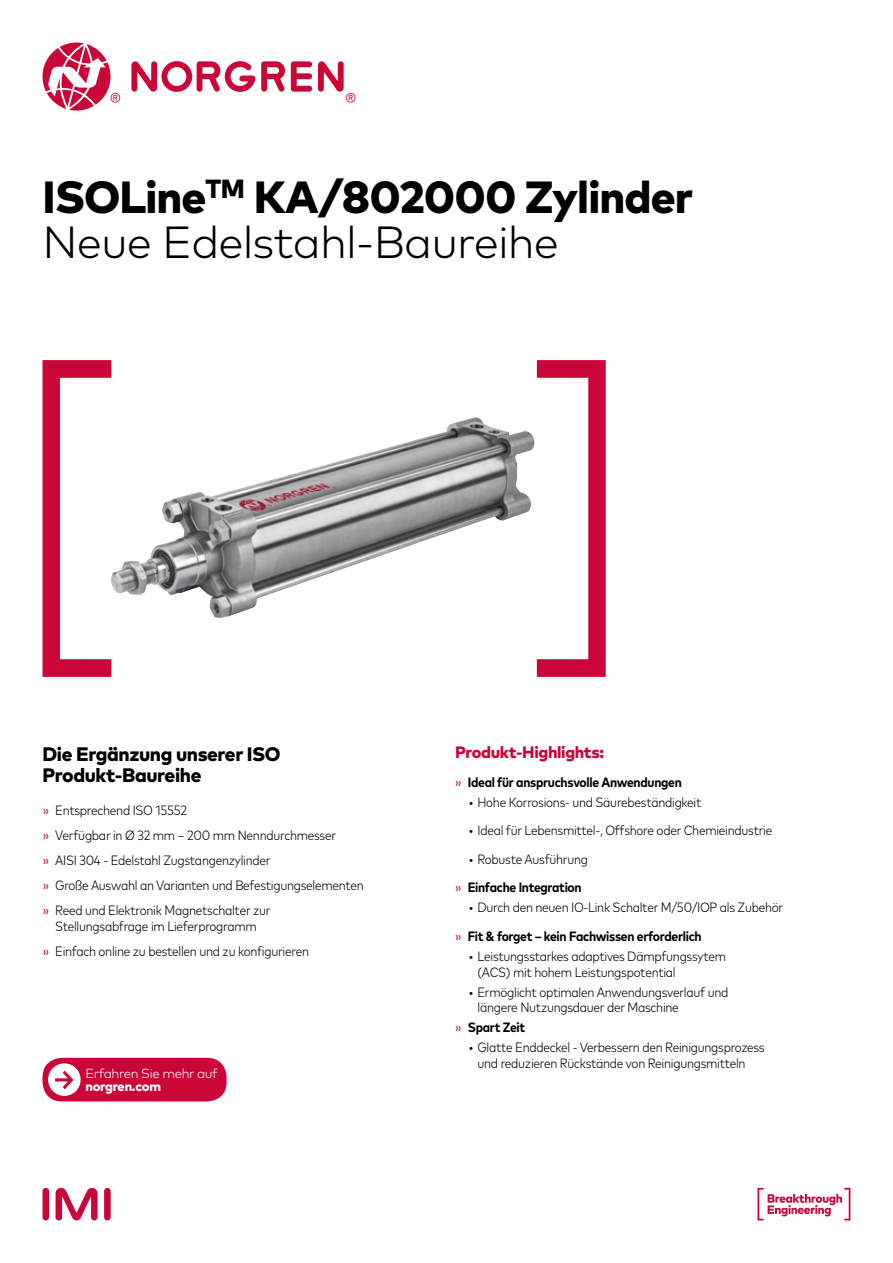
<style>
.page{position:relative;width:893px;height:1263px;background:#fff}
.page>*{position:absolute;margin:0;border:0;box-sizing:border-box;transform-origin:0 0}
.t1{font:800 45px/45px "Mark Pro";letter-spacing:-.02em;color:#000}
.t2{font:800 19.5px/21px "Mark Pro";letter-spacing:-.02em;color:#000}
.t3{font:800 16.5px "Mark Pro";letter-spacing:-.02em;color:#ca0538}
.t4{font:300 condensed 13.5px/25px "Mark Pro";letter-spacing:-.02em;color:#000}
.t5{font:700 condensed 13.5px/28.5px "Mark Pro";letter-spacing:-.02em;color:#000}
.t6{font:300 13.2px "Mark Pro";letter-spacing:-.03em;color:#fff}
.t7{font:800 13.2px "Mark Pro";letter-spacing:-.02em;color:#fff}
.s1{font-weight:300}
.s2{font-weight:400;font-stretch:normal;color:#ca0538}
.s3{font-weight:400}
.s4{font-weight:700}
</style>
<div class="page">
<svg style="left:43px;top:360px;width:68px;height:317px"></svg>
<svg style="left:537px;top:360px;width:69px;height:317px"></svg>
<svg style="left:757px;top:1188px;width:93px;height:32px"></svg>
<div style="left:104px;top:1188px;width:7px;height:32px;background:#ca0538;border-radius:3px"></div>
<div style="left:43px;top:1188px;width:6px;height:32px;background:#ca0538;border-radius:3px"></div>
<svg style="left:56px;top:1188px;width:42px;height:32px"></svg>
<svg style="left:318px;top:61px;width:37px;height:42px"></svg>
<svg style="left:131px;top:61px;width:124px;height:31px"></svg>
<svg style="left:261px;top:61px;width:24px;height:31px"></svg>
<svg style="left:291px;top:61px;width:21px;height:31px"></svg>
<svg style="left:43px;top:43px;width:77px;height:68px"></svg>
<img style="left:111px;top:417px;width:363px;height:178px">
<div style="left:43px;top:1058px;width:184px;height:43px;background:#ca0538;border-radius:20px"></div>
<div style="left:48px;top:1063px;width:33px;height:33px;background:#fff;border-radius:50%"></div>
<svg style="left:55px;top:1070px;width:19px;height:19px"></svg>
<h1 class="t1" style="left:43px;top:171px;width:652px">ISOLine<sup>TM</sup> KA/802000 Zylinder<br><span class="s1">Neue Edelstahl-Baureihe</span></h1>
<h2 class="t2" style="left:43px;top:742px;width:240px">Die Ergänzung unserer ISO<br>Produkt-Baureihe</h2>
<p class="t4" style="left:43px;top:796px;width:323px"><span class="s2">»</span> Entsprechend ISO 15552<br><span class="s2">»</span> Verfügbar in Ø 32 mm – 200 mm Nenndurchmesser<br><span class="s2">»</span> AISI 304 - Edelstahl Zugstangenzylinder<br><span class="s2">»</span> Große Auswahl an Varianten und Befestigungselementen <span class="s2">»</span> Reed und Elektronik Magnetschalter zur</p>
<p class="t4" style="left:43px;top:913px;width:268px;text-indent:13px">Stellungsabfrage im Lieferprogramm<br><span class="s2">»</span> Einfach online zu bestellen und zu konfigurieren</p>
<p class="t6" style="left:85px;top:1063px;width:134px">Erfahren Sie mehr auf</p>
<p class="t7" style="left:85px;top:1076px;width:77px">norgren.com</p>
<p class="t3" style="left:455px;top:740px;width:151px">Produkt-Highlights:</p>
<p class="t5" style="left:455px;top:767px;width:228px"><span class="s2">»</span> Ideal für anspruchsvolle Anwendungen</p>
<p class="t4" style="left:468px;top:788px;width:234px"><span class="s3">•</span> Hohe Korrosions- und Säurebeständigkeit</p>
<p class="t4" style="left:468px;top:817px;width:305px"><span class="s3">•</span> Ideal für Lebensmittel-, Offshore oder Chemieindustrie</p>
<p class="t5" style="left:455px;top:844px;width:135px;text-indent:14px"><span class="s3">•</span> <span class="s1">Robuste Ausführung </span><span class="s2">»</span> Einfache Integration</p>
<p class="t4" style="left:455px;top:892px;width:330px;line-height:28.5px;text-indent:14px"><span class="s3">•</span> Durch den neuen IO-Link Schalter M/50/IOP als Zubehör <span class="s2">»</span> <span class="s4">Fit &amp; forget – kein Fachwissen erforderlich</span></p>
<p class="t4" style="left:477px;top:947px;width:250px;line-height:15.8px;text-indent:-9px"><span class="s3">•</span> Leistungsstarkes adaptives Dämpfungssytem (ACS) mit hohem Leistungspotential</p>
<p class="t4" style="left:477px;top:983px;width:252px;line-height:15.8px;text-indent:-9px"><span class="s3">•</span> Ermöglicht optimalen Anwendungsverlauf und längere Nutzungsdauer der Maschine</p>
<p class="t5" style="left:455px;top:1012px;width:72px"><span class="s2">»</span> Spart Zeit</p>
<p class="t4" style="left:477px;top:1039px;width:289px;line-height:15.8px;text-indent:-9px"><span class="s3">•</span> Glatte Enddeckel - Verbessern den Reinigungsprozess und reduzieren Rückstände von Reinigungsmitteln</p>
</div>
